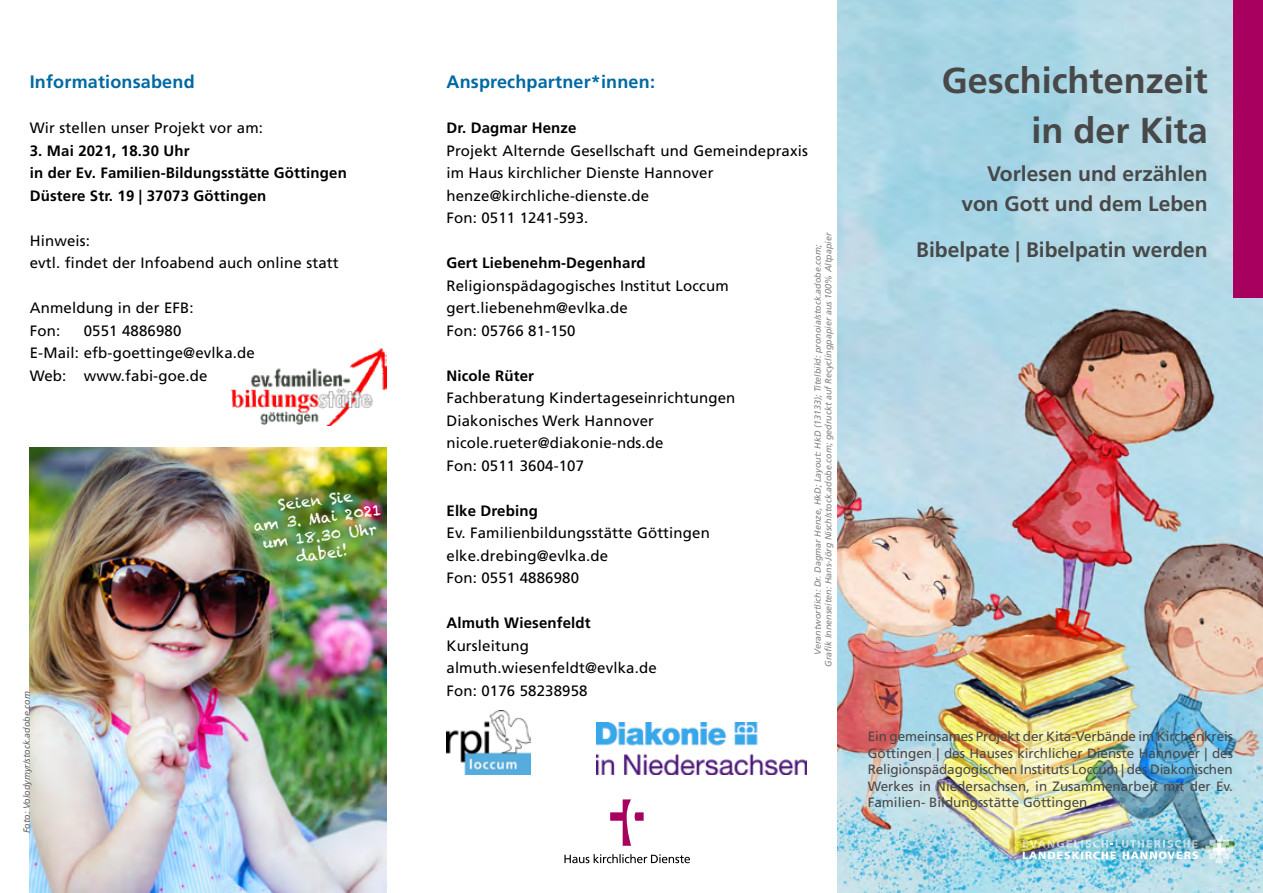
<style>
.page{position:relative;width:1263px;height:893px;background:#fff}
.page>*{position:absolute;margin:0;border:0;box-sizing:border-box;transform-origin:0 0}
.t1{font:700 36px/50.4px "Frutiger LT Com";color:#484848;text-align:right}
.t2{font:700 21px/29.4px "Frutiger LT Com";color:#484848;text-align:right}
.t3{font:700 18px "Frutiger LT Com";letter-spacing:.01em;color:#0069a3}
.t4{font:15px/22.5px "Frutiger LT Com";letter-spacing:.01em;color:#000}
.t5{font:700 15px/22.5px "Frutiger LT Com";letter-spacing:.01em;color:#000}
.t6{font:15px/18px "Chalkduster";color:#fff;text-align:center}
.t7{font:13.5px/16.5px "Frutiger LT Com";color:#484848;text-align:justify}
.t8{font:italic 9px/10.8px "Frutiger LT Com";color:#636363;text-align:center}
</style>
<div class="page">
<img style="left:838px;top:0;width:425px;height:893px">
<svg style="left:1205px;top:835px;width:28px;height:28px"></svg>
<img style="left:1023px;top:840px;width:175px;height:19px">
<svg style="left:564px;top:854px;width:126px;height:9px"></svg>
<svg style="left:610px;top:799px;width:34px;height:47px"></svg>
<div style="left:1233px;top:0;width:30px;height:298px;background:#a7005f"></div>
<img style="left:231px;top:348px;width:156px;height:78px">
<img style="left:30px;top:447px;width:357px;height:446px">
<img style="left:446px;top:711px;width:84px;height:64px">
<img style="left:596px;top:722px;width:211px;height:53px">
<p class="t3" style="left:30px;top:72px;width:166px">Informationsabend</p>
<p class="t4" style="left:30px;top:117px;width:235px">Wir stellen unser Projekt vor am:</p>
<p class="t5" style="left:30px;top:140px;width:319px">3. Mai 2021, 18.30 Uhr<br>in der Ev. Familien-Bildungsstätte Göttingen<br>Düstere Str. 19 | 37073 Göttingen</p>
<p class="t4" style="left:30px;top:230px;width:310px">Hinweis:<br>evtl. findet der Infoabend auch online statt</p>
<p class="t4" style="left:30px;top:297px;width:165px">Anmeldung in der EFB:<br>Fon:</p>
<p class="t4" style="left:30px;top:320px;width:227px;text-indent:54px">0551 4886980<br>E-Mail: efb-goettinge@evlka.de<br>Web: www.fabi-goe.de</p>
<p class="t8" style="left:21px;top:833px;width:144px;rotate:-90deg">Foto: Volodymyr/stock.adobe.com</p>
<p class="t6" style="left:250px;top:499px;width:130px;rotate:-7deg">Seien Sie<br>am 3. Mai 2021 um 18.30 Uhr dabei!</p>
<p class="t3" style="left:446px;top:72px;width:210px">Ansprechpartner*innen:</p>
<p class="t5" style="left:446px;top:117px;width:132px">Dr. Dagmar Henze</p>
<p class="t4" style="left:446px;top:140px;width:363px">Projekt Alternde Gesellschaft und Gemeindepraxis im Haus kirchlicher Dienste Hannover henze@kirchliche-dienste.de<br>Fon: 0511 1241-593.</p>
<p class="t5" style="left:446px;top:252px;width:201px">Gert Liebenehm-Degenhard</p>
<p class="t4" style="left:446px;top:275px;width:284px">Religionspädagogisches Institut Loccum gert.liebenehm@evlka.de<br>Fon: 05766 81-150</p>
<p class="t5" style="left:446px;top:365px;width:89px">Nicole Rüter</p>
<p class="t4" style="left:446px;top:387px;width:290px">Fachberatung Kindertageseinrichtungen<br>Diakonisches Werk Hannover nicole.rueter@diakonie-nds.de<br>Fon: 0511 3604-107</p>
<p class="t5" style="left:446px;top:500px;width:93px">Elke Drebing</p>
<p class="t4" style="left:446px;top:522px;width:265px">Ev. Familienbildungsstätte Göttingen elke.drebing@evlka.de<br>Fon: 0551 4886980</p>
<p class="t5" style="left:446px;top:612px;width:146px">Almuth Wiesenfeldt</p>
<p class="t4" style="left:446px;top:635px;width:212px">Kursleitung almuth.wiesenfeldt@evlka.de<br>Fon: 0176 58238958</p>
<p class="t8" style="left:812px;top:667px;width:436px;rotate:-90deg">Verantwortlich: Dr. Dagmar Henze, HkD; Layout: HkD (13133); Titelbild: pronoia/stock.adobe.com;<br>Grafik Innenseiten: Hans-Jörg Nisch/stock.adobe.com; gedruckt auf Recyclingpapier aus 100% Altpapier</p>
<h1 class="t1" style="left:942px;top:55px;width:268px">Geschichtenzeit in der Kita</h1>
<h2 class="t2" style="left:961px;top:159px;width:248px">Vorlesen und erzählen von Gott und dem Leben</h2>
<h2 class="t2" style="left:916px;top:235px;width:293px">Bibelpate | Bibelpatin werden</h2>
<p class="t7" style="left:868px;top:728px;width:367px">Ein gemeinsames Projekt der Kita-Verbände im Kirchenkreis Göttingen | des Hauses kirchlicher Dienste Hannover | des Religionspädagogischen Instituts Loccum | des Diakonischen Werkes in Niedersachsen, in Zusammenarbeit mit der Ev.<br>Familien- Bildungsstätte Göttingen</p>
</div>
